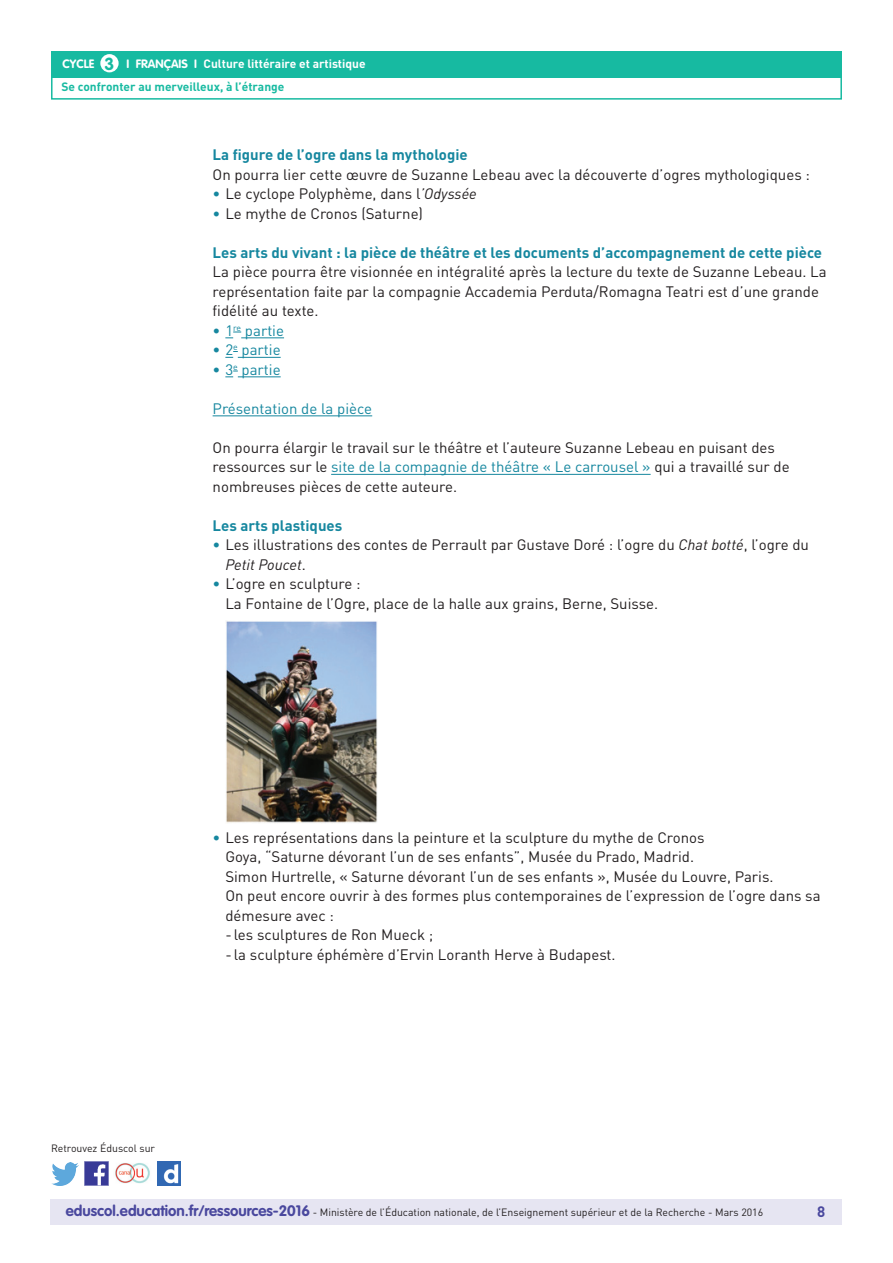
<style>
.page{position:relative;width:893px;height:1263px;background:#fff}
.page>*{position:absolute;margin:0;border:0;box-sizing:border-box;transform-origin:0 0}
.t1{font:15px/19.5px "DIN Pro";color:#231f20}
.t2{font:700 15px "DIN Pro";color:#16879f}
.t3{font:15px "DIN Pro";color:#16879f}
.t4{font:700 15px "DIN Pro";color:#4a489e}
.t5{font:700 12px/23.1px "DIN Pro";color:#17baa1}
.t6{font:10.5px "DIN Pro";color:#231f20}
.s1{font-family:"VAG Rounded Std";color:#fff}
.s2{font-family:"VAG Rounded Std";font-size:17.25px}
.s3{color:#fff}
.s4{color:#16879f}
.s5{font-style:italic}
.s6{font-family:"VAG Rounded Std";font-weight:700;font-size:15px;color:#4a489e}
</style>
<div class="page">
<div style="left:50px;top:1199px;width:791px;height:26px;background:#e6e5f2"></div>
<div style="left:51px;top:51px;width:791px;height:27px;background:#17baa1"></div>
<div style="left:100px;top:54px;width:19px;height:18px;background:#fff;border-radius:50%"></div>
<div style="left:51px;top:75px;width:791px;height:25px;border:2px solid #17baa1"></div>
<img style="left:85px;top:1162px;width:23px;height:23px">
<img style="left:51px;top:1163px;width:28px;height:22px">
<img style="left:158px;top:1162px;width:22px;height:23px">
<img style="left:115px;top:1163px;width:35px;height:21px">
<svg style="left:225px;top:332px;width:16px;height:6px"></svg>
<hr style="left:241px;top:337px;width:43px;height:1px;background:#16879f">
<svg style="left:225px;top:351px;width:13px;height:7px"></svg>
<hr style="left:238px;top:357px;width:43px;height:1px;background:#16879f">
<svg style="left:225px;top:371px;width:13px;height:6px"></svg>
<hr style="left:238px;top:376px;width:43px;height:1px;background:#16879f">
<hr style="left:213px;top:415px;width:159px;height:1px;background:#16879f">
<hr style="left:331px;top:474px;width:320px;height:1px;background:#16879f">
<img style="left:225px;top:621px;width:152px;height:202px">
<p class="t5" style="left:61px;top:52px;width:306px"><span class="s1">CYCLE</span> <span class="s2">3</span> <span class="s1">I Français I</span> <span class="s3">Culture littéraire et artistique<br></span>Se confronter au merveilleux, à l’étrange</p>
<p class="t2" style="left:213px;top:145px;width:257px">La figure de l’ogre dans la mythologie</p>
<p class="t1" style="left:213px;top:164px;width:599px">On pourra lier cette œuvre de Suzanne Lebeau avec la découverte d’ogres mythologiques :</p>
<p class="t1" style="left:213px;top:184px;width:266px"><span class="s4">•</span> Le cyclope Polyphème, dans l<span class="s5">’Odyssée</span></p>
<p class="t1" style="left:213px;top:203px;width:212px"><span class="s4">•</span> Le mythe de Cronos (Saturne)</p>
<p class="t2" style="left:213px;top:242px;width:611px">Les arts du vivant : la pièce de théâtre et les documents d’accompagnement de cette pièce</p>
<p class="t1" style="left:213px;top:262px;width:616px">La pièce pourra être visionnée en intégralité après la lecture du texte de Suzanne Lebeau. La représentation faite par la compagnie Accademia Perduta/Romagna Teatri est d’une grande fidélité au texte.</p>
<p class="t3" style="left:213px;top:321px;width:73px">• 1<sup>re</sup> partie</p>
<p class="t3" style="left:213px;top:340px;width:70px">• 2<sup>e</sup> partie</p>
<p class="t3" style="left:213px;top:360px;width:70px">• 3<sup>e</sup> partie</p>
<p class="t3" style="left:213px;top:399px;width:161px">Présentation de la pièce</p>
<p class="t1" style="left:213px;top:437px;width:579px">On pourra élargir le travail sur le théâtre et l’auteure Suzanne Lebeau en puisant des ressources sur le <span class="s4">site de la compagnie de théâtre « Le carrousel »</span> qui a travaillé sur de nombreuses pièces de cette auteure.</p>
<p class="t2" style="left:213px;top:515px;width:131px">Les arts plastiques</p>
<p class="t1" style="left:225px;top:535px;width:585px;text-indent:-13px"><span class="s4">•</span> Les illustrations des contes de Perrault par Gustave Doré : l’ogre du <span class="s5">Chat botté</span>, l’ogre du<br><span class="s5">Petit Poucet</span>.</p>
<p class="t1" style="left:225px;top:574px;width:434px;text-indent:-13px"><span class="s4">•</span> L’ogre en sculpture :<br>La Fontaine de l’Ogre, place de la halle aux grains, Berne, Suisse.</p>
<p class="t1" style="left:225px;top:827px;width:597px;text-indent:-13px"><span class="s4">•</span> Les représentations dans la peinture et la sculpture du mythe de Cronos<br>Goya, “Saturne dévorant l’un de ses enfants”, Musée du Prado, Madrid.<br>Simon Hurtrelle, « Saturne dévorant l’un de ses enfants », Musée du Louvre, Paris.<br>On peut encore ouvrir à des formes plus contemporaines de l’expression de l’ogre dans sa démesure avec :</p>
<p class="t1" style="left:225px;top:925px;width:209px">- les sculptures de Ron Mueck ;</p>
<p class="t1" style="left:225px;top:944px;width:392px">- la sculpture éphémère d’Ervin Loranth Herve à Budapest.</p>
<p class="t6" style="left:51px;top:1141px;width:106px">Retrouvez Éduscol sur</p>
<p class="t6" style="left:66px;top:1205px;width:699px"><span class="s6">eduscol.education.fr/ressources-2016</span> - Ministère de l’Éducation nationale, de l’Enseignement supérieur et de la Recherche - Mars 2016</p>
<p class="t4" style="left:817px;top:1201px;width:10px">8</p>
</div>
